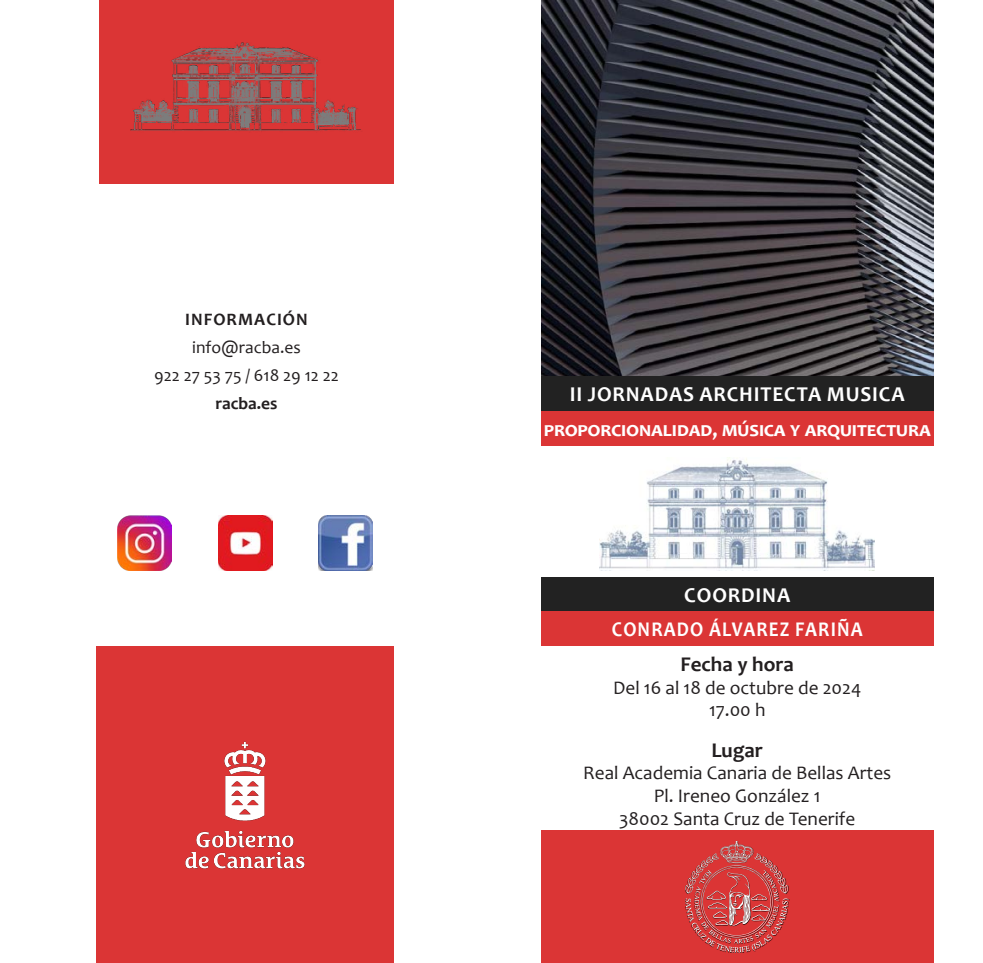
<style>
.page{position:relative;width:983px;height:963px;background:#fff}
.page>*{position:absolute;margin:0;border:0;box-sizing:border-box;transform-origin:0 0}
.cursos_de_la_academia{font:700 21.18px "Candara";letter-spacing:.04em;color:#fff}
.cursos_de_la_academia-2{font:700 21px "Candara";color:#fff}
.cursos_de_la_academia-3{font:700 21px "Candara";letter-spacing:.06em;color:#fff;scale:.9 1}
.t1{font:700 21px "Candara";color:#231f20}
.t2{font:19.25px "Candara";color:#231f20}
.t3{font:17.5px "Candara";color:#231f20}
.t4{font:700 17.5px "Candara";letter-spacing:.06em;color:#231f20}
</style>
<div class="page">
<img style="left:541px;top:0;width:392px;height:376px">
<div style="left:99px;top:0;width:295px;height:184px;background:#db3535"></div>
<img style="left:130px;top:42px;width:231px;height:90px">
<div style="left:96px;top:646px;width:298px;height:316px;background:#db3535"></div>
<img style="left:319px;top:516px;width:54px;height:54px">
<img style="left:118px;top:516px;width:53px;height:54px">
<img style="left:218px;top:516px;width:54px;height:54px">
<img style="left:599px;top:458px;width:275px;height:112px">
<div style="left:541px;top:830px;width:392px;height:132px;background:#db3535"></div>
<div style="left:541px;top:576px;width:392px;height:35px;background:#222"></div>
<div style="left:541px;top:611px;width:392px;height:35px;background:#db3535"></div>
<div style="left:541px;top:376px;width:392px;height:35px;background:#222"></div>
<div style="left:541px;top:411px;width:392px;height:34px;background:#db3535"></div>
<svg style="left:685px;top:841px;width:103px;height:111px"></svg>
<img style="left:185px;top:741px;width:120px;height:128px">
<p class="t4" style="left:185px;top:309px;width:124px">INFORMACIÓN</p>
<p class="t3" style="left:192px;top:337px;width:110px">info@racba.es</p>
<p class="t3" style="left:154px;top:365px;width:186px">922 27 53 75 / 618 29 12 22</p>
<p class="t4" style="left:215px;top:393px;width:64px">racba.es</p>
<p class="cursos_de_la_academia" style="left:569px;top:381px;width:336px">II JORNADAS ARCHITECTA MUSICA</p>
<p class="cursos_de_la_academia-2" style="left:543px;top:416px;width:388px">proporcionalidad, música y arquitectura</p>
<p class="cursos_de_la_academia" style="left:684px;top:581px;width:107px">COORDINA</p>
<p class="cursos_de_la_academia-3" style="left:611px;top:615px;width:280px">CONRADO ÁLVAREZ FARIÑA</p>
<p class="t1" style="left:680px;top:650px;width:115px">Fecha y hora</p>
<p class="t2" style="left:613px;top:675px;width:250px">Del 16 al 18 de octubre de 2024</p>
<p class="t2" style="left:708px;top:698px;width:58px">17.00 h</p>
<p class="t1" style="left:711px;top:736px;width:53px">Lugar</p>
<p class="t2" style="left:583px;top:761px;width:310px">Real Academia Canaria de Bellas Artes</p>
<p class="t2" style="left:653px;top:783px;width:168px">Pl. Ireneo González 1</p>
<p class="t2" style="left:619px;top:806px;width:237px">38002 Santa Cruz de Tenerife</p>
</div>
